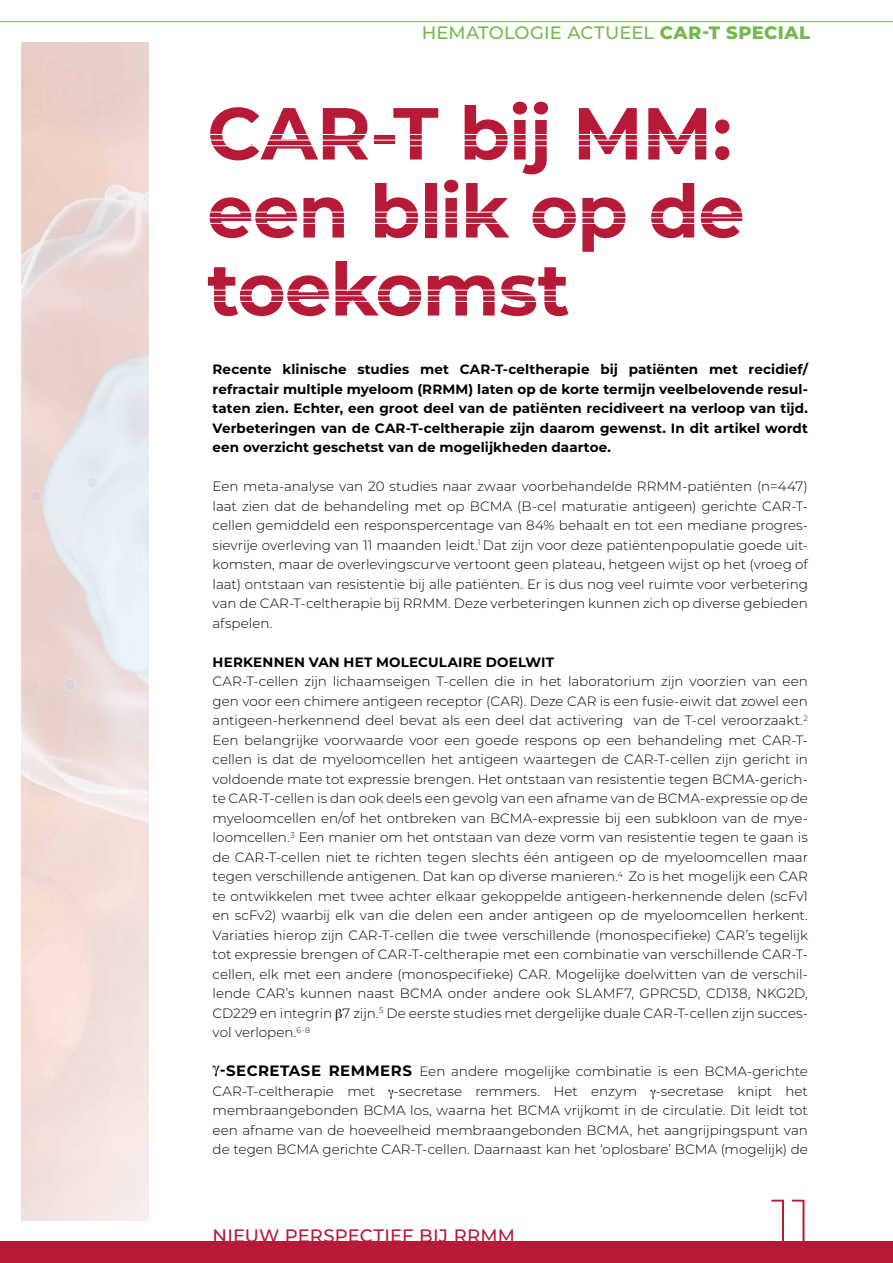
<style>
.page{position:relative;width:893px;height:1263px;background:#fff}
.page>*{position:absolute;margin:0;border:0;box-sizing:border-box;transform-origin:0 0}
.t1{font:700 73.5px/78px "Montserrat";letter-spacing:-.015em;color:#b61a37}
.t2{font:200 60px "Montserrat";color:#b61a37}
.t3{font:500 18px "Montserrat";letter-spacing:.005em;color:#74b94c}
.t4{font:500 18px "Montserrat";letter-spacing:.01em;color:#b61a37}
.t5{font:300 13.5px/19.5px "Montserrat";color:#000;text-align:justify}
.t6{font:700 13.5px/19.5px "Montserrat";letter-spacing:.01em;color:#000;text-align:justify}
.s1{font-weight:800}
.s2{font-weight:700;font-size:15px}
</style>
<div class="page">
<div style="left:0;top:1242px;width:893px;height:21px;background:#b61a37"></div>
<hr style="left:0;top:21px;width:893px;height:1px;background:#74b94c">
<h3 class="t3" style="left:422px;top:20px;width:390px">HEMATOLOGIE ACTUEEL <span class="s1">CAR-T SPECIAL</span></h3>
<h1 class="t1" style="left:207px;top:91px;width:539px">CAR-T bij MM: een blik op de toekomst</h1>
<p class="t6" style="left:213px;top:359px;width:597px">Recente klinische studies met CAR-T-celtherapie bij patiënten met recidief/ refractair multiple myeloom (RRMM) laten op de korte termijn veelbelovende resul&shy;taten zien. Echter, een groot deel van de patiënten recidiveert na verloop van tijd.<br>Verbeteringen van de CAR-T-celtherapie zijn daarom gewenst. In dit artikel wordt een overzicht geschetst van de mogelijkheden daartoe.</p>
<p class="t5" style="left:213px;top:476px;width:597px">Een meta-analyse van 20 studies naar zwaar voorbehandelde RRMM-patiënten (n=447) laat zien dat de behandeling met op BCMA (B-cel maturatie antigeen) gerichte CAR-T&shy;cellen gemiddeld een responspercentage van 84% behaalt en tot een mediane progres&shy;sievrije overleving van 11 maanden leidt.<sup>1</sup> Dat zijn voor deze patiëntenpopulatie goede uit&shy;komsten, maar de overlevingscurve vertoont geen plateau, hetgeen wijst op het (vroeg of laat) ontstaan van resistentie bij alle patiënten. Er is dus nog veel ruimte voor verbetering van de CAR-T-celtherapie bij RRMM. Deze verbeteringen kunnen zich op diverse gebieden afspelen.</p>
<p class="t6" style="left:213px;top:651px;width:343px">HERKENNEN VAN HET MOLECULAIRE DOELWIT</p>
<p class="t5" style="left:213px;top:671px;width:597px">CAR-T-cellen zijn lichaamseigen T-cellen die in het laboratorium zijn voorzien van een gen voor een chimere antigeen receptor (CAR). Deze CAR is een fusie-eiwit dat zowel een antigeen-herkennend deel bevat als een deel dat activering van de T-cel veroorzaakt.<sup>2<br></sup>Een belangrijke voorwaarde voor een goede respons op een behandeling met CAR-T&shy;cellen is dat de myeloomcellen het antigeen waartegen de CAR-T-cellen zijn gericht in voldoende mate tot expressie brengen. Het ontstaan van resistentie tegen BCMA-gerich&shy;te CAR-T-cellen is dan ook deels een gevolg van een afname van de BCMA-expressie op de myeloomcellen en/of het ontbreken van BCMA-expressie bij een subkloon van de mye&shy;loomcellen.<sup>3</sup> Een manier om het ontstaan van deze vorm van resistentie tegen te gaan is de CAR-T-cellen niet te richten tegen slechts één antigeen op de myeloomcellen maar tegen verschillende antigenen. Dat kan op diverse manieren.<sup>4</sup> Zo is het mogelijk een CAR te ontwikkelen met twee achter elkaar gekoppelde antigeen-herkennende delen (scFv1 en scFv2) waarbij elk van die delen een ander antigeen op de myeloomcellen herkent.<br>Variaties hierop zijn CAR-T-cellen die twee verschillende (monospecifieke) CAR’s tegelijk tot expressie brengen of CAR-T-celtherapie met een combinatie van verschillende CAR-T&shy;cellen, elk met een andere (monospecifieke) CAR. Mogelijke doelwitten van de verschil&shy;lende CAR’s kunnen naast BCMA onder andere ook SLAMF7, GPRC5D, CD138, NKG2D, CD229 en integrin 7 zijn.<sup>5</sup> De eerste studies met dergelijke duale CAR-T-cellen zijn succes&shy;vol verlopen.<sup>6-8</sup></p>
<p class="t5" style="left:213px;top:1061px;width:597px;text-indent:7px"><span class="s2">-SECRETASE REMMERS</span> Een andere mogelijke combinatie is een BCMA-gerichte<br>CAR-T-celtherapie met</p>
<p class="t5" style="left:213px;top:1081px;width:597px;text-indent:443px">-secretase knipt het membraangebonden BCMA los, waarna het BCMA vrijkomt in de circulatie. Dit leidt tot een afname van de hoeveelheid membraangebonden BCMA, het aangrijpingspunt van de tegen BCMA gerichte CAR-T-cellen. Daarnaast kan het ‘oplosbare’ BCMA (mogelijk) de</p>
<p class="t5" style="left:394px;top:1081px;width:245px">-secretase remmers. Het enzym</p>
<h3 class="t4" style="left:213px;top:1223px;width:304px">NIEUW PERSPECTIEF BIJ RRMM</h3>
<h2 class="t2" style="left:771px;top:1180px;width:43px">11</h2>
</div>
